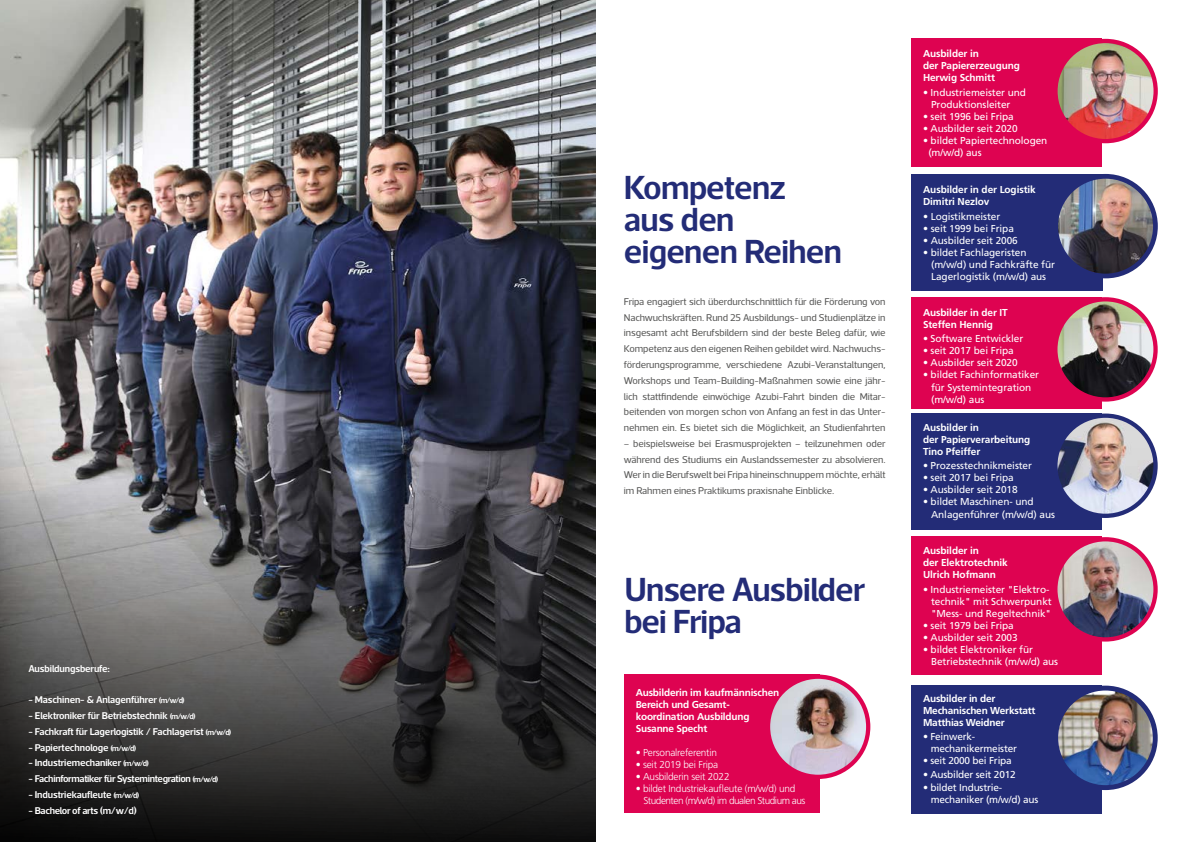
<style>
.page{position:relative;width:1191px;height:842px;background:#fff}
.page>*{position:absolute;margin:0;border:0;box-sizing:border-box;transform-origin:0 0}
.t1{font:600 34px/32px "Acto";letter-spacing:-.02em;color:#232c77}
.t2{font:10.1px/12.1px "Frutiger LT Std";letter-spacing:-.01em;color:#fff}
.t3{font:700 10.1px/12.1px "Frutiger LT Std";letter-spacing:-.01em;color:#fff}
.t4{font:300 10.1px/12.1px "Frutiger LT Std";letter-spacing:-.02em;color:#fff}
.t5{font:10px/15.8px "Acto";letter-spacing:-.01em;color:#575756;text-align:justify}
.t6{font:600 10px "Acto";letter-spacing:-.01em;color:#fff}
.t7{font:600 10px "Acto";letter-spacing:-.03em;color:#fff}
.s1{font-size:8px}
.s2{font-weight:300}
</style>
<div class="page">
<img style="left:0;top:0;width:595px;height:842px">
<div style="left:911px;top:413px;width:190px;height:117px;background:#232c77"></div>
<img style="left:1055px;top:416px;width:100px;height:100px;border-radius:50px">
<div style="left:1053px;top:413px;width:104px;height:105px;border:4px solid #232c77;border-radius:50%"></div>
<div style="left:911px;top:174px;width:191px;height:116px;background:#232c77"></div>
<img style="left:1055px;top:176px;width:100px;height:100px;border-radius:50px">
<div style="left:1053px;top:174px;width:104px;height:104px;border:5px solid #232c77;border-radius:50%"></div>
<div style="left:911px;top:39px;width:190px;height:128px;background:#de0351"></div>
<img style="left:1055px;top:41px;width:100px;height:100px;border-radius:50px">
<div style="left:1053px;top:39px;width:104px;height:104px;border:4px solid #de0351;border-radius:50%"></div>
<div style="left:911px;top:537px;width:190px;height:138px;background:#de0351"></div>
<img style="left:1055px;top:539px;width:100px;height:100px;border-radius:50px">
<div style="left:1053px;top:537px;width:104px;height:105px;border:4px solid #de0351;border-radius:50%"></div>
<div style="left:911px;top:297px;width:190px;height:112px;background:#de0351"></div>
<img style="left:1055px;top:299px;width:100px;height:100px;border-radius:50px">
<div style="left:1053px;top:297px;width:104px;height:105px;border:4px solid #de0351;border-radius:50%"></div>
<div style="left:911px;top:686px;width:190px;height:128px;background:#232c77"></div>
<img style="left:1055px;top:688px;width:100px;height:100px;border-radius:50px">
<div style="left:1053px;top:686px;width:104px;height:104px;border:5px solid #232c77;border-radius:50%"></div>
<div style="left:624px;top:674px;width:195px;height:139px;background:#de0351"></div>
<img style="left:768px;top:677px;width:100px;height:100px;border-radius:50px">
<div style="left:766px;top:674px;width:104px;height:105px;border:4px solid #de0351;border-radius:50%"></div>
<p class="t6" style="left:28px;top:662px;width:83px">Ausbildungsberufe:</p>
<p class="t6" style="left:28px;top:694px;width:158px">- Maschinen- &amp; Anlagenführer <span class="s1">(m/w/d)</span></p>
<p class="t6" style="left:28px;top:710px;width:169px">- Elektroniker für Betriebstechnik <span class="s1">(m/w/d)</span></p>
<p class="t6" style="left:28px;top:725px;width:205px">- Fachkraft für Lagerlogistik / Fachlagerist <span class="s1">(m/w/d)</span></p>
<p class="t6" style="left:28px;top:741px;width:109px">- Papiertechnologe <span class="s1">(m/w/d)</span></p>
<p class="t6" style="left:28px;top:757px;width:122px">- Industriemechaniker <span class="s1">(m/w/d)</span></p>
<p class="t7" style="left:28px;top:773px;width:191px">- Fachinformatiker für Systemintegration <span class="s1">(m/w/d)</span></p>
<p class="t6" style="left:28px;top:788px;width:113px">- Industriekaufleute <span class="s1">(m/w/d)</span></p>
<p class="t7" style="left:28px;top:804px;width:110px">- Bachelor of arts (m/w/d)</p>
<h1 class="t1" style="left:624px;top:171px;width:220px">Kompetenz aus den eigenen Reihen</h1>
<p class="t5" style="left:624px;top:293px;width:263px">Fripa engagiert sich überdurchschnittlich für die Förderung von Nachwuchskräften. Rund 25 Ausbildungs- und Studienplätze in insgesamt acht Berufsbildern sind der beste Beleg dafür, wie Kompetenz aus den eigenen Reihen gebildet wird. Nachwuchs&shy;förderungsprogramme, verschiedene Azubi-Veranstaltungen, Workshops und Team-Building-Maßnahmen sowie eine jähr&shy;lich stattfindende einwöchige Azubi-Fahrt binden die Mitar&shy;beitenden von morgen schon von Anfang an fest in das Unter&shy;nehmen ein. Es bietet sich die Möglichkeit, an Studienfahrten</p>
<p class="t5" style="left:624px;top:435px;width:263px">– beispielsweise bei Erasmusprojekten – teilzunehmen oder während des Studiums ein Auslandssemester zu absolvieren.<br>Wer in die Berufswelt bei Fripa hineinschnuppern möchte, erhält im Rahmen eines Praktikums praxisnahe Einblicke.</p>
<h1 class="t1" style="left:624px;top:572px;width:242px">Unsere Ausbilder bei Fripa</h1>
<p class="t3" style="left:635px;top:686px;width:145px">Ausbilderin im kaufmännischen<br>Bereich und Gesamt&shy;koordination Ausbildung<br>Susanne Specht</p>
<p class="t4" style="left:635px;top:746px;width:83px">• Personalreferentin</p>
<p class="t4" style="left:635px;top:759px;width:84px">• seit 2019 bei Fripa</p>
<p class="t4" style="left:635px;top:771px;width:95px">• Ausbilderin seit 2022</p>
<p class="t4" style="left:643px;top:783px;width:163px;text-indent:-8px">• bildet Industriekaufleute (m/w/d) und<br>Studenten (m/w/d) im dualen Studium aus</p>
<p class="t3" style="left:923px;top:48px;width:98px">Ausbilder in<br>der Papiererzeugung<br>Herwig Schmitt</p>
<p class="t2" style="left:931px;top:86px;width:96px;text-indent:-8px"><span class="s2">•</span> Industriemeister und<br>Produktionsleiter</p>
<p class="t2" style="left:923px;top:110px;width:92px"><span class="s2">•</span> seit 1996 bei Fripa</p>
<p class="t2" style="left:923px;top:122px;width:96px"><span class="s2">•</span> Ausbilder seit 2020</p>
<p class="t2" style="left:928px;top:134px;width:120px;text-indent:-5px"><span class="s2">•</span> bildet Papiertechnologen (m/w/d) aus</p>
<p class="t3" style="left:923px;top:184px;width:114px">Ausbilder in der Logistik<br>Dimitri Nezlov</p>
<p class="t2" style="left:923px;top:210px;width:79px"><span class="s2">•</span> Logistikmeister</p>
<p class="t2" style="left:923px;top:222px;width:92px"><span class="s2">•</span> seit 1999 bei Fripa</p>
<p class="t2" style="left:923px;top:234px;width:96px"><span class="s2">•</span> Ausbilder seit 2006</p>
<p class="t2" style="left:931px;top:246px;width:125px;text-indent:-8px"><span class="s2">•</span> bildet Fachlageristen (m/w/d) und Fachkräfte für<br>Lagerlogistik (m/w/d) aus</p>
<p class="t3" style="left:923px;top:306px;width:86px">Ausbilder in der IT<br>Steffen Hennig</p>
<p class="t2" style="left:923px;top:333px;width:102px"><span class="s2">•</span> Software Entwickler</p>
<p class="t2" style="left:923px;top:345px;width:92px"><span class="s2">•</span> seit 2017 bei Fripa</p>
<p class="t2" style="left:923px;top:357px;width:96px"><span class="s2">•</span> Ausbilder seit 2020</p>
<p class="t2" style="left:931px;top:369px;width:109px;text-indent:-8px"><span class="s2">•</span> bildet Fachinformatiker für Systemintegration (m/w/d) aus</p>
<p class="t3" style="left:923px;top:421px;width:109px">Ausbilder in<br>der Papierverarbeitung<br>Tino Pfeiffer</p>
<p class="t2" style="left:923px;top:460px;width:110px"><span class="s2">•</span> Prozesstechnikmeister</p>
<p class="t2" style="left:923px;top:472px;width:92px"><span class="s2">•</span> seit 2017 bei Fripa</p>
<p class="t2" style="left:923px;top:484px;width:96px"><span class="s2">•</span> Ausbilder seit 2018</p>
<p class="t2" style="left:931px;top:496px;width:125px;text-indent:-8px"><span class="s2">•</span> bildet Maschinen- und<br>Anlagenführer (m/w/d) aus</p>
<p class="t3" style="left:923px;top:545px;width:86px">Ausbilder in<br>der Elektrotechnik<br>Ulrich Hofmann</p>
<p class="t2" style="left:931px;top:583px;width:122px;text-indent:-8px"><span class="s2">•</span> Industriemeister "Elektro&shy;technik" mit Schwerpunkt "Mess- und Regeltechnik"</p>
<p class="t2" style="left:923px;top:619px;width:92px"><span class="s2">•</span> seit 1979 bei Fripa</p>
<p class="t2" style="left:923px;top:631px;width:96px"><span class="s2">•</span> Ausbilder seit 2003</p>
<p class="t2" style="left:931px;top:643px;width:129px;text-indent:-8px">• bildet Elektroniker für<br>Betriebstechnik (m/w/d) aus</p>
<p class="t3" style="left:923px;top:692px;width:114px">Ausbilder in der<br>Mechanischen Werkstatt<br>Matthias Weidner</p>
<p class="t2" style="left:930px;top:730px;width:88px;text-indent:-8px"><span class="s2">•</span> Feinwerk&shy;mechanikermeister</p>
<p class="t2" style="left:923px;top:755px;width:90px"><span class="s2">•</span> seit 2000 bei Fripa</p>
<p class="t2" style="left:923px;top:769px;width:94px"><span class="s2">•</span> Ausbilder seit 2012</p>
<p class="t2" style="left:930px;top:781px;width:109px;text-indent:-8px">• bildet Industrie&shy;mechaniker (m/w/d) aus</p>
</div>
